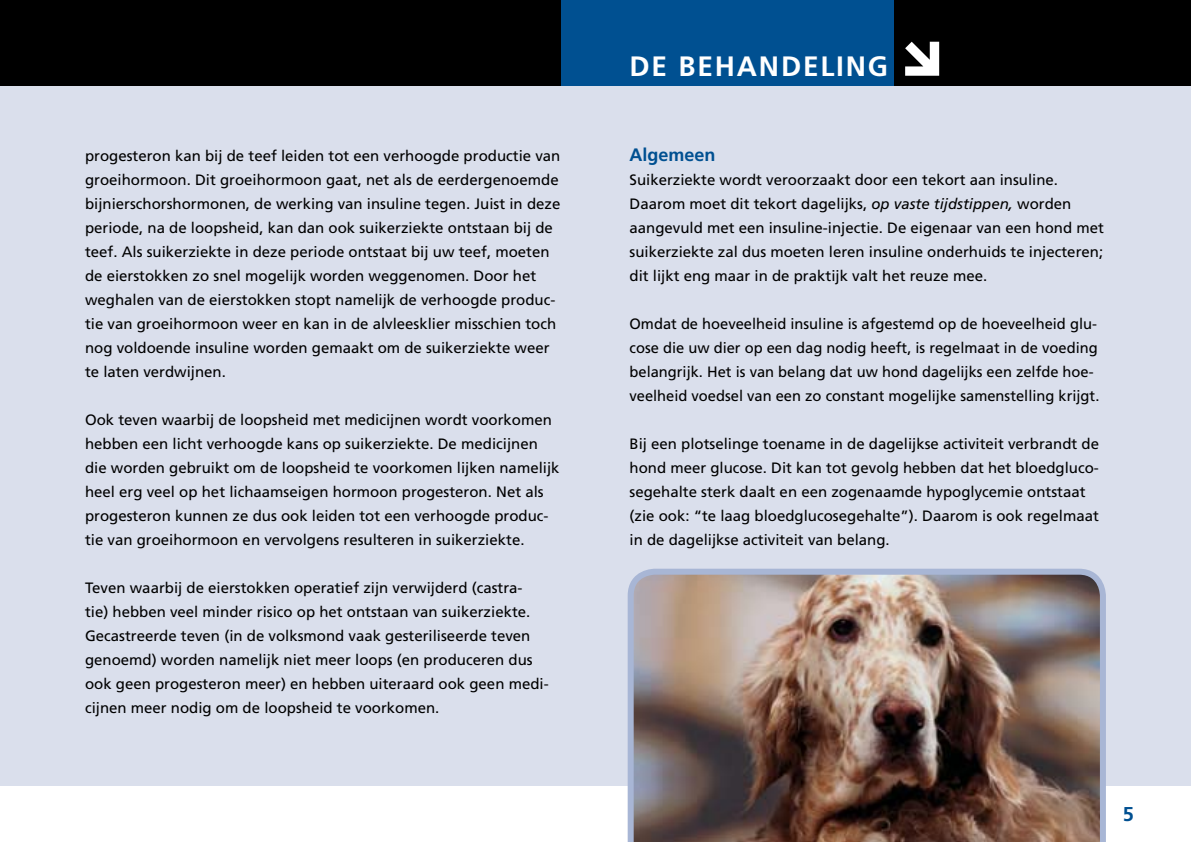
<style>
.page{position:relative;width:1191px;height:842px;background:#fff}
.page>*{position:absolute;margin:0;border:0;box-sizing:border-box;transform-origin:0 0}
.t1{font:700 28px "Frutiger";letter-spacing:.065em;color:#fff}
.t2{font:700 20px "Frutiger";color:#005091}
.t3{font:700 18px "Frutiger";color:#005091}
.t4{font:15px/24px "Frutiger";color:#000}
.s1{font-style:italic}
</style>
<div class="page">
<div style="left:0;top:0;width:1191px;height:785px;background:#dadfec"></div>
<div style="left:0;top:0;width:1191px;height:85px;background:#000"></div>
<div style="left:561px;top:0;width:333px;height:85px;background:#005091"></div>
<svg style="left:905px;top:42px;width:34px;height:34px"></svg>
<img style="left:627px;top:569px;width:479px;height:273px">
<p class="t4" style="left:85px;top:143px;width:477px">progesteron kan bij de teef leiden tot een verhoogde productie van groeihormoon. Dit groeihormoon gaat, net als de eerdergenoemde bijnierschorshormonen, de werking van insuline tegen. Juist in deze periode, na de loopsheid, kan dan ook suikerziekte ontstaan bij de teef. Als suikerziekte in deze periode ontstaat bij uw teef, moeten de eierstokken zo snel mogelijk worden weggenomen. Door het weghalen van de eierstokken stopt namelijk de verhoogde produc&shy;tie van groeihormoon weer en kan in de alvleesklier misschien toch nog voldoende insuline worden gemaakt om de suikerziekte weer te laten verdwijnen.</p>
<p class="t4" style="left:85px;top:407px;width:476px">Ook teven waarbij de loopsheid met medicijnen wordt voorkomen hebben een licht verhoogde kans op suikerziekte. De medicijnen die worden gebruikt om de loopsheid te voorkomen lijken namelijk heel erg veel op het lichaamseigen hormoon progesteron. Net als progesteron kunnen ze dus ook leiden tot een verhoogde produc&shy;tie van groeihormoon en vervolgens resulteren in suikerziekte.</p>
<p class="t4" style="left:85px;top:575px;width:465px">Teven waarbij de eierstokken operatief zijn verwijderd (castra&shy;tie) hebben veel minder risico op het ontstaan van suikerziekte.<br>Gecastreerde teven (in de volksmond vaak gesteriliseerde teven genoemd) worden namelijk niet meer loops (en produceren dus ook geen progesteron meer) en hebben uiteraard ook geen medi&shy;cijnen meer nodig om de loopsheid te voorkomen.</p>
<h1 class="t1" style="left:629px;top:49px;width:260px">DE BEHANDELING</h1>
<p class="t3" style="left:629px;top:144px;width:88px">Algemeen</p>
<p class="t4" style="left:629px;top:167px;width:476px">Suikerziekte wordt veroorzaakt door een tekort aan insuline.<br>Daarom moet dit tekort dagelijks, <span class="s1">op vaste tijdstippen,</span> worden aangevuld met een insuline-injectie. De eigenaar van een hond met suikerziekte zal dus moeten leren insuline onderhuids te injecteren; dit lijkt eng maar in de praktijk valt het reuze mee.</p>
<p class="t4" style="left:629px;top:311px;width:471px">Omdat de hoeveelheid insuline is afgestemd op de hoeveelheid glu&shy;cose die uw dier op een dag nodig heeft, is regelmaat in de voeding belangrijk. Het is van belang dat uw hond dagelijks een zelfde hoe&shy;veelheid voedsel van een zo constant mogelijke samenstelling krijgt.</p>
<p class="t4" style="left:629px;top:431px;width:471px">Bij een plotselinge toename in de dagelijkse activiteit verbrandt de hond meer glucose. Dit kan tot gevolg hebben dat het bloedgluco&shy;segehalte sterk daalt en een zogenaamde hypoglycemie ontstaat (zie ook: “te laag bloedglucosegehalte”). Daarom is ook regelmaat in de dagelijkse activiteit van belang.</p>
<h2 class="t2" style="left:1123px;top:802px;width:13px">5</h2>
</div>
